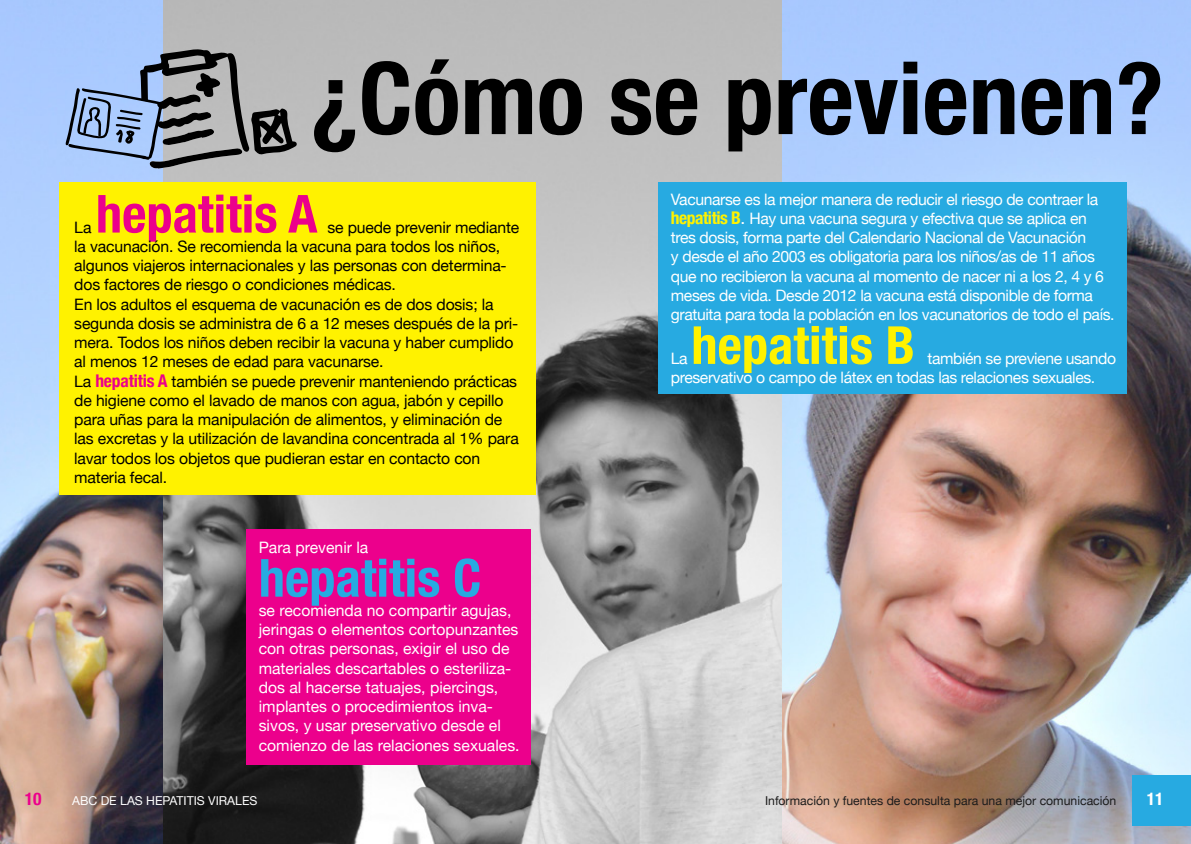
<style>
.page{position:relative;width:1191px;height:844px;background:#fff}
.page>*{position:absolute;margin:0;border:0;box-sizing:border-box;transform-origin:0 0}
.t1{font:700 condensed 100.27px "Helvetica Neue";color:#000}
.t2{font:700 condensed 52.5px "Helvetica Neue";color:#27aae1}
.t3{font:700 condensed 52.5px "Helvetica Neue";color:#ec008c}
.t4{font:700 condensed 52.5px "Helvetica Neue";color:#fff200}
.t5{font:700 condensed 17.5px "Helvetica Neue";color:#ec008c}
.t6{font:700 condensed 17.5px "Helvetica Neue";color:#fff}
.t7{font:15.75px/19.2px "Helvetica Neue";letter-spacing:-.01em;color:#000}
.t8{font:15.75px/19.2px "Helvetica Neue";letter-spacing:-.025em;color:#fff}
.t9{font:15.75px/19.2px "Helvetica Neue";color:#fff}
.t10{font:12.25px "Helvetica Neue";color:#1c1c1c}
.t11{font:12.25px "Helvetica Neue";color:#fff}
.s1{font-weight:700;font-stretch:condensed;font-size:17.5px;color:#ec008c}
.s2{font-weight:700;font-stretch:condensed;font-size:17.5px;color:#fff200}
.s3{font-size:17.5px}
</style>
<div class="page">
<img style="left:781px;top:0;width:410px;height:843px">
<img style="left:0;top:0;width:164px;height:843px">
<img style="left:164px;top:0;width:617px;height:843px">
<div style="left:246px;top:528px;width:285px;height:236px;background:#ec008c"></div>
<div style="left:60px;top:182px;width:476px;height:312px;background:#fff200"></div>
<div style="left:657px;top:182px;width:469px;height:211px;background:#27aae1"></div>
<div style="left:1132px;top:774px;width:59px;height:51px;background:#27aae1"></div>
<svg style="left:66px;top:49px;width:231px;height:119px"></svg>
<h1 class="t1" style="left:310px;top:15px;width:855px">¿Cómo se previenen?</h1>
<h2 class="t3" style="left:96px;top:170px;width:223px">hepatitis A</h2>
<p class="t7" style="left:74px;top:218px;width:446px;text-indent:253px">se puede prevenir mediante la vacunación. Se recomienda la vacuna para todos los niños, algunos viajeros internacionales y las personas con determina&shy;dos factores de riesgo o condiciones médicas.<br>En los adultos el esquema de vacunación es de dos dosis; la segunda dosis se administra de 6 a 12 meses después de la pri&shy;mera. Todos los niños deben recibir la vacuna y haber cumplido al menos 12 meses de edad para vacunarse.<br>La <span class="s1">hepatitis A</span> también se puede prevenir manteniendo prácticas de higiene como el lavado de manos con agua, jabón y cepillo para uñas para la manipulación de alimentos, y eliminación de las excretas y la utilización de lavandina concentrada al 1% para lavar todos los objetos que pudieran estar en contacto con materia fecal.</p>
<p class="t7" style="left:74px;top:218px;width:19px">La</p>
<p class="t8" style="left:259px;top:538px;width:111px">Para prevenir la</p>
<h2 class="t2" style="left:259px;top:534px;width:224px">hepatitis C</h2>
<p class="t9" style="left:259px;top:601px;width:262px">se recomienda no compartir agujas, jeringas o elementos cortopunzantes con otras personas, exigir el uso de materiales descartables o esteriliza&shy;dos al hacerse tatuajes, piercings, implantes o procedimientos inva&shy;sivos, y usar preservativo desde el comienzo de las relaciones sexuales.</p>
<p class="t8" style="left:671px;top:190px;width:445px">Vacunarse es la mejor manera de reducir el riesgo de contraer la <span class="s2">hepatitis B</span><span class="s3">.</span> H ay una vacuna segura y efectiva que se aplica en tres dosis, forma parte del Calendario Nacional de Vacunación<br>y desde el año 2003 es obligatoria para los niños/as de 11 años que no recibieron la vacuna al momento de nacer ni a los 2, 4 y 6 meses de vida. Desde 2012 la vacuna está disponible de forma gratuita para toda la población en los vacunatorios de todo el país.</p>
<p class="t8" style="left:671px;top:349px;width:18px">La</p>
<h2 class="t4" style="left:691px;top:301px;width:225px">hepatitis B</h2>
<p class="t8" style="left:671px;top:349px;width:447px;text-indent:256px">también se previene usando preservativo o campo de látex en todas las relaciones sexuales.</p>
<p class="t5" style="left:25px;top:784px;width:18px">10</p>
<p class="t11" style="left:72px;top:791px;width:178px">ABC de las hepatitis virales</p>
<p class="t10" style="left:765px;top:791px;width:353px">I nformación y fuentes de consulta para una mejor comunicación</p>
<p class="t6" style="left:1146px;top:784px;width:18px">11</p>
</div>
